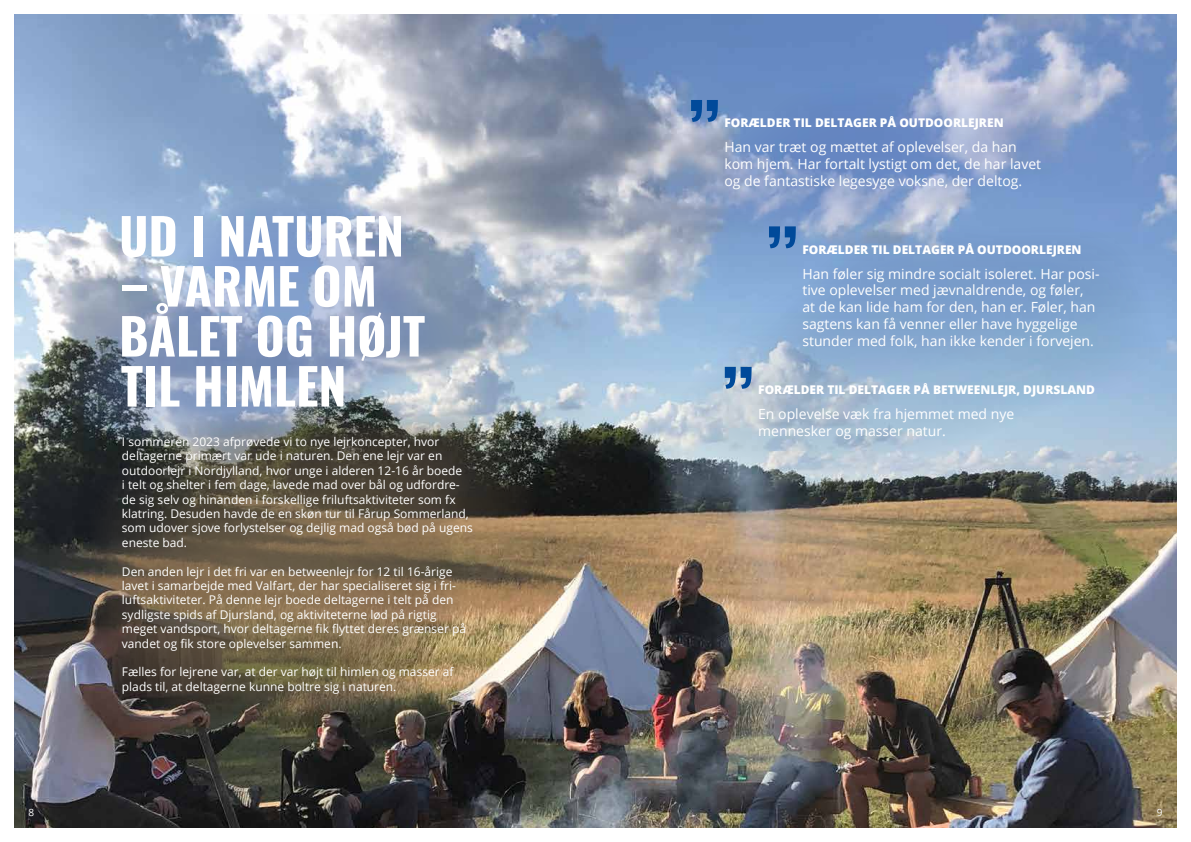
<style>
.page{position:relative;width:1191px;height:842px;background:#fff}
.page>*{position:absolute;margin:0;border:0;box-sizing:border-box;transform-origin:0 0}
.t1{font:700 77px "Oswald";color:#004a9a}
.t2{font:700 50px/50px "Oswald";color:#fff}
.t3{font:14px/16.8px "Open Sans";color:#fff}
.t4{font:12px/14.4px "Open Sans";color:#fff}
.t5{font:800 12px "Open Sans";color:#fff}
.t6{font:10px "Open Sans";color:#fff}
</style>
<div class="page">
<img style="left:14px;top:14px;width:1162px;height:814px">
<svg style="left:671px;top:229px;width:492px;height:245px;background:#a9c0d5"></svg>
<svg style="left:647px;top:81px;width:428px;height:158px;background:#879ec8"></svg>
<svg style="left:60px;top:196px;width:414px;height:257px;background:#94a5c1"></svg>
<svg style="left:68px;top:406px;width:417px;height:317px;background:#46494f"></svg>
<svg style="left:716px;top:223px;width:429px;height:158px;background:#85a7d0"></svg>
<img style="left:84px;top:407px;width:459px;height:334px">
<h1 class="t1" style="left:686px;top:91px;width:35px">”</h1>
<p class="t5" style="left:724px;top:114px;width:281px">FORÆLDER TIL DELTAGER PÅ OUTDOORLEJREN</p>
<h2 class="t2" style="left:119px;top:214px;width:286px">UD I NATUREN</h2>
<h2 class="t2" style="left:119px;top:264px;width:307px">– VARME OM<br>BÅLET OG HØJT<br>TIL HIMLEN</h2>
<p class="t4" style="left:122px;top:434px;width:352px">I sommeren 2023 afprøvede vi to nye lejrkoncepter, hvor deltagerne primært var ude i naturen. Den ene lejr var en outdoorlejr i Nordjylland, hvor unge i alderen 12-16 år boede<br>i telt og shelter i fem dage, lavede mad over bål og udfordre&shy;de sig selv og hinanden i forskellige friluftsaktiviteter som fx klatring. Desuden havde de en skøn tur til Fårup Sommerland, som udover sjove forlystelser og dejlig mad også bød på ugens eneste bad.</p>
<p class="t4" style="left:122px;top:564px;width:346px">Den anden lejr i det fri var en betweenlejr for 12 til 16-årige lavet i samarbejde med Valfart, der har specialiseret sig i fri&shy;luftsaktiviteter. På denne lejr boede deltagerne i telt på den sydligste spids af Djursland, og aktiviteterne lød på rigtig meget vandsport, hvor deltagerne fik flyttet deres grænser på vandet og fik store oplevelser sammen.</p>
<p class="t4" style="left:122px;top:664px;width:333px">Fælles for lejrene var, at der var højt til himlen og masser af plads til, at deltagerne kunne boltre sig i naturen.</p>
<p class="t3" style="left:724px;top:138px;width:318px">Han var træt og mættet af oplevelser, da han kom hjem. Har fortalt lystigt om det, de har lavet og de fantastiske legesyge voksne, der deltog.</p>
<h1 class="t1" style="left:764px;top:217px;width:35px">”</h1>
<p class="t5" style="left:802px;top:240px;width:281px">FORÆLDER TIL DELTAGER PÅ OUTDOORLEJREN</p>
<p class="t3" style="left:802px;top:265px;width:299px">Han føler sig mindre socialt isoleret. Har posi&shy;tive oplevelser med jævnaldrende, og føler, at de kan lide ham for den, han er. Føler, han sagtens kan få venner eller have hyggelige stunder med folk, han ikke kender i forvejen.</p>
<h1 class="t1" style="left:720px;top:358px;width:35px">”</h1>
<p class="t5" style="left:758px;top:380px;width:338px">FORÆLDER TIL DELTAGER PÅ BETWEENLEJR, DJURSLAND</p>
<p class="t3" style="left:758px;top:405px;width:258px">En oplevelse væk fra hjemmet med nye</p>
<p class="t3" style="left:758px;top:422px;width:189px">mennesker og masser natur.</p>
<p class="t6" style="left:28px;top:805px;width:7px">8</p>
<p class="t6" style="left:1156px;top:805px;width:7px">9</p>
</div>
